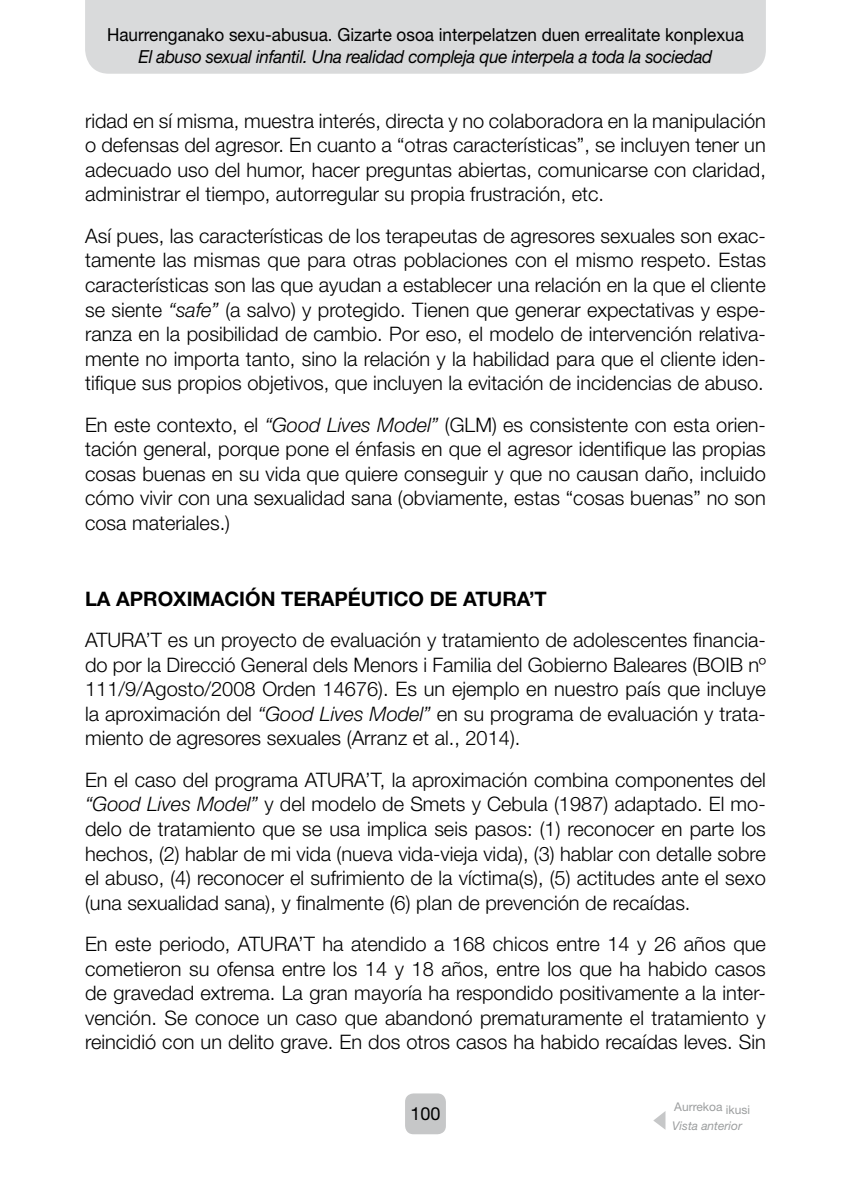
<style>
.page{position:relative;width:851px;height:1191px;background:#fff}
.page>*{position:absolute;margin:0;border:0;box-sizing:border-box;transform-origin:0 0}
.t1{font:300 20px/24.6px "Helvetica Neue LT Std";color:#000;text-align:justify}
.t2{font:700 20px "Helvetica Neue LT Std";color:#000}
.t3{font:18px "Helvetica Neue LT Std";color:#000;scale:.95 1}
.t4{font:italic 18px "Helvetica Neue LT Std";letter-spacing:-.02em;color:#000;scale:.95 1}
.t5{font:18px "Helvetica Neue LT Std";color:#000}
.t6{font:italic 12px "Helvetica Neue LT Std";color:#9c9e9f}
.t7{font:12px "Helvetica Neue LT Std";color:#9c9e9f}
.s1{font-style:italic}
</style>
<div class="page">
<div style="left:405px;top:1093px;width:41px;height:41px;background:#c6c7c8;border-radius:9px"></div>
<div style="left:85px;top:0;width:680px;height:74px;background:#d9dadb"></div>
<svg style="left:653px;top:1111px;width:12px;height:18px"></svg>
<p class="t3" style="left:107px;top:24px;width:672px">Haurrenganako sexu-abusua. Gizarte osoa interpelatzen duen errealitate konplexua</p>
<p class="t4" style="left:139px;top:46px;width:605px">El abuso sexual infantil. Una realidad compleja que interpela a toda la sociedad</p>
<p class="t1" style="left:85px;top:108px;width:682px">ridad en sí misma, muestra interés, directa y no colaboradora en la manipulación o defensas del agresor. En cuanto a “otras características”, se incluyen tener un adecuado uso del humor, hacer preguntas abiertas, comunicarse con claridad, administrar el tiempo, autorregular su propia frustración, etc.</p>
<p class="t1" style="left:85px;top:223px;width:682px">Así pues, las características de los terapeutas de agresores sexuales son exac&shy;tamente las mismas que para otras poblaciones con el mismo respeto. Estas características son las que ayudan a establecer una relación en la que el cliente se siente <span class="s1">“safe”</span> (a salvo) y protegido. Tienen que generar expectativas y espe&shy;ranza en la posibilidad de cambio. Por eso, el modelo de intervención relativa&shy;mente no importa tanto, sino la relación y la habilidad para que el cliente iden&shy;tifique sus propios objetivos, que incluyen la evitación de incidencias de abuso.</p>
<p class="t1" style="left:85px;top:412px;width:682px">En este contexto, el <span class="s1">“Good Lives Model”</span> (GLM) es consistente con esta orien&shy;tación general, porque pone el énfasis en que el agresor identifique las propias cosas buenas en su vida que quiere conseguir y que no causan daño, incluido cómo vivir con una sexualidad sana (obviamente, estas “cosas buenas” no son cosa materiales.)</p>
<p class="t2" style="left:85px;top:586px;width:463px">LA APROXIMACIÓN TERAPÉUTICO DE ATURA’T</p>
<p class="t1" style="left:85px;top:627px;width:682px">ATURA’T es un proyecto de evaluación y tratamiento de adolescentes financia&shy;do por la Direcció General dels Menors i Familia del Gobierno Baleares (BOIB nº 111/9/Agosto/2008 Orden 14676). Es un ejemplo en nuestro país que incluye la aproximación del <span class="s1">“Good Lives Model”</span> en su programa de evaluación y trata&shy;miento de agresores sexuales (Arranz et al., 2014).</p>
<p class="t1" style="left:85px;top:767px;width:682px">En el caso del programa ATURA’T, la aproximación combina componentes del <span class="s1">“Good Lives Model”</span> y del modelo de Smets y Cebula (1987) adaptado. El mo&shy;delo de tratamiento que se usa implica seis pasos: (1) reconocer en parte los hechos, (2) hablar de mi vida (nueva vida-vieja vida), (3) hablar con detalle sobre el abuso, (4) reconocer el sufrimiento de la víctima(s), (5) actitudes ante el sexo (una sexualidad sana), y finalmente (6) plan de prevención de recaídas.</p>
<p class="t1" style="left:85px;top:931px;width:682px">En este periodo, ATURA’T ha atendido a 168 chicos entre 14 y 26 años que cometieron su ofensa entre los 14 y 18 años, entre los que ha habido casos de gravedad extrema. La gran mayoría ha respondido positivamente a la inter&shy;vención. Se conoce un caso que abandonó prematuramente el tratamiento y reincidió con un delito grave. En dos otros casos ha habido recaídas leves. Sin</p>
<p class="t5" style="left:410px;top:1103px;width:32px">100</p>
<p class="t7" style="left:674px;top:1099px;width:77px">Aurrekoa ikusi</p>
<p class="t6" style="left:672px;top:1119px;width:71px">Vista anterior</p>
</div>
